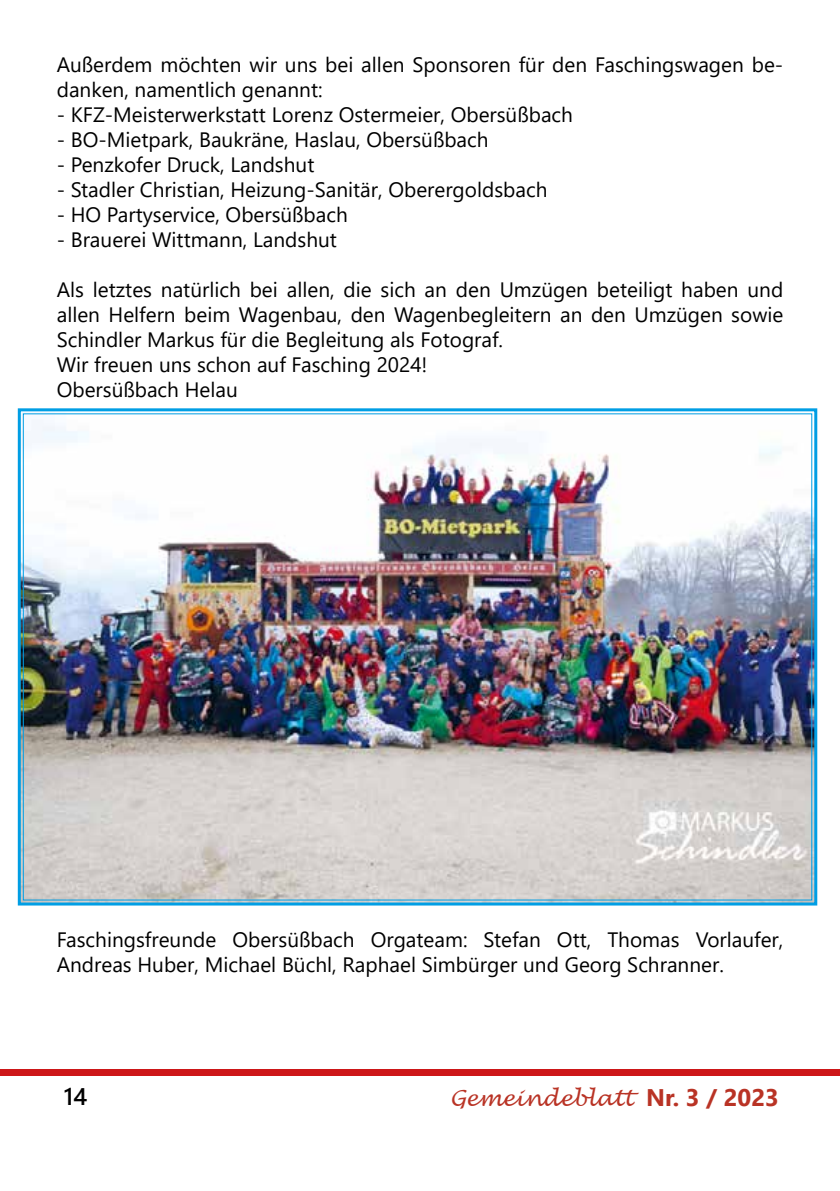
<style>
.page{position:relative;width:840px;height:1191px;background:#fff}
.page>*{position:absolute;margin:0;border:0;box-sizing:border-box;transform-origin:0 0}
.t1{font:600 24px "Segoe UI";color:#000}
.t2{font:italic 22px "Lucida Handwriting";color:#b93325}
.t3{font:20.8px/25px "Segoe UI";color:#000}
.s1{font-family:"Segoe UI";font-weight:700;font-style:normal;font-size:24px}
</style>
<div class="page">
<div style="left:0;top:1069px;width:839px;height:6px;background:#cd1719"></div>
<img style="left:17px;top:408px;width:801px;height:498px">
<p class="t3" style="left:57px;top:54px;width:727px">Außerdem möchten wir uns bei allen Sponsoren für den Faschingswagen be&shy;danken, namentlich genannt:</p>
<p class="t3" style="left:57px;top:104px;width:517px">- KFZ-Meisterwerkstatt Lorenz Ostermeier, Obersüßbach</p>
<p class="t3" style="left:57px;top:129px;width:433px">- BO-Mietpark, Baukräne, Haslau, Obersüßbach</p>
<p class="t3" style="left:57px;top:154px;width:259px">- Penzkofer Druck, Landshut</p>
<p class="t3" style="left:57px;top:179px;width:492px">- Stadler Christian, Heizung-Sanitär, Oberergoldsbach</p>
<p class="t3" style="left:57px;top:204px;width:292px">- HO Partyservice, Obersüßbach</p>
<p class="t3" style="left:57px;top:229px;width:281px">- Brauerei Wittmann, Landshut</p>
<p class="t3" style="left:57px;top:279px;width:727px">Als letztes natürlich bei allen, die sich an den Umzügen beteiligt haben und allen Helfern beim Wagenbau, den Wagenbegleitern an den Umzügen sowie Schindler Markus für die Begleitung als Fotograf.<br>Wir freuen uns schon auf Fasching 2024!<br>Obersüßbach Helau</p>
<p class="t3" style="left:57px;top:929px;width:727px">Faschingsfreunde Obersüßbach Orgateam: Stefan Ott, Thomas Vorlaufer,<br>Andreas Huber, Michael Büchl, Raphael Simbürger und Georg Schranner.</p>
<p class="t1" style="left:64px;top:1087px;width:25px">14</p>
<p class="t2" style="left:449px;top:1087px;width:330px">Gemeindeblatt <span class="s1">Nr. 3 / 2023</span></p>
</div>
